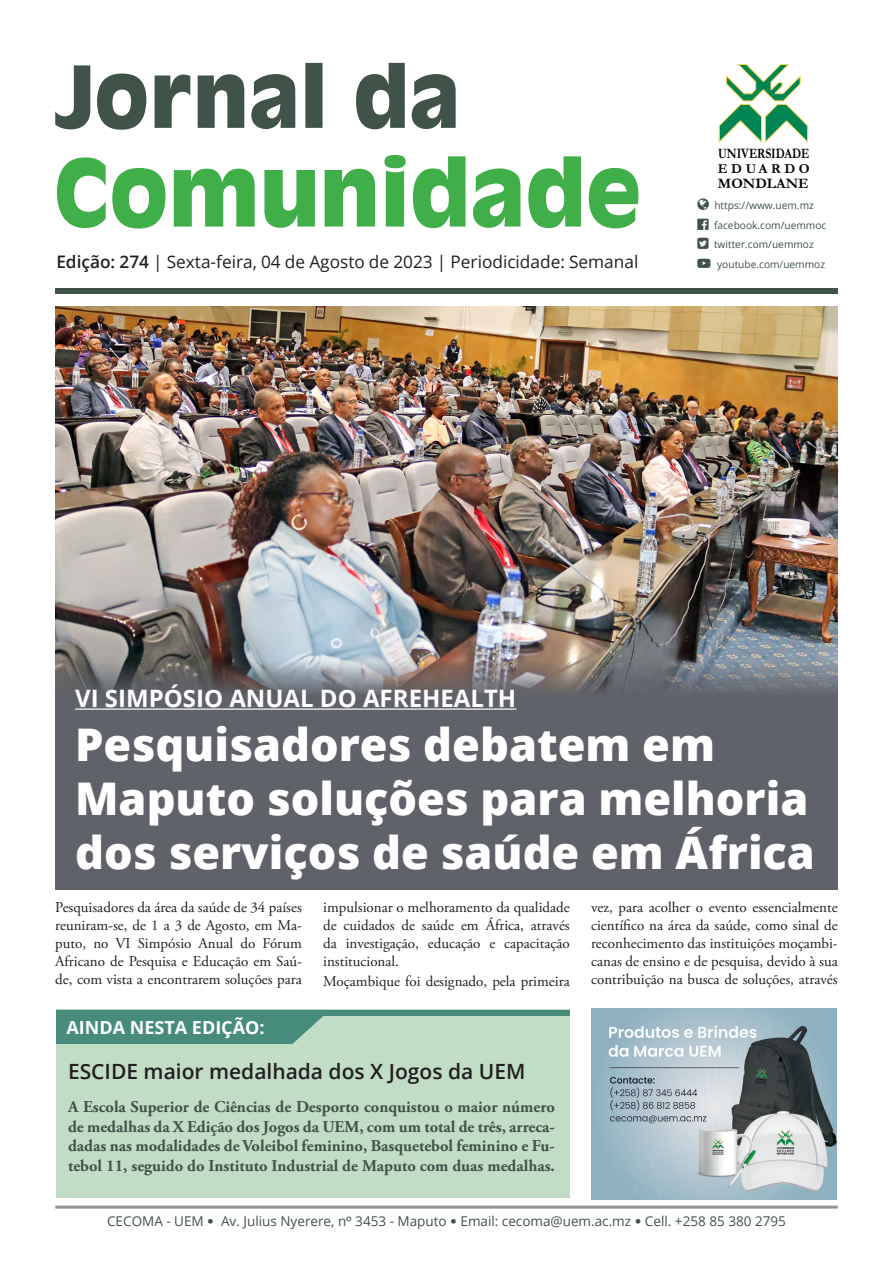
<style>
.page{position:relative;width:893px;height:1263px;background:#fff}
.page>*{position:absolute;margin:0;border:0;box-sizing:border-box;transform-origin:0 0}
.t1{font:800 45px/54px "Open Sans";color:#fff}
.Antititulo{font:700 24px "Open Sans";color:#fff}
.t2{font:600 21px "Open Sans";color:#231f20}
.t3{font:700 18px "Open Sans";color:#fff}
.t4{font:17.25px "Open Sans";color:#231f20}
.t5{font:700 16.5px/19.8px "Adobe Garamond Pro";color:#405349;text-align:justify}
.t6{font:15px/18px "Adobe Garamond Pro";color:#231f20;text-align:justify}
.t7{font:700 14.7px "Garamond";color:#000}
.t8{font:700 14.55px "Garamond";color:#000;scale:.8 1}
.t9{font:700 13.8px "Garamond";letter-spacing:.255em;color:#000}
.t10{font:13.5px "Open Sans";color:#405349}
.t11{font:10.2px/19.5px "Open Sans";color:#405349}
.s1{font-weight:600}
.s2{font-family:"Museo Sans 300"}
.s3{font-family:"Poppins"}
</style>
<div class="page">
<img style="left:55px;top:306px;width:783px;height:340px">
<hr style="left:55px;top:1205px;width:783px;height:3px;background:#939598">
<svg style="left:57px;top:155px;width:581px;height:74px"></svg>
<svg style="left:356px;top:63px;width:100px;height:66px"></svg>
<svg style="left:198px;top:63px;width:125px;height:66px"></svg>
<svg style="left:55px;top:65px;width:135px;height:65px"></svg>
<svg style="left:718px;top:64px;width:91px;height:79px"></svg>
<div style="left:56px;top:1010px;width:514px;height:188px;background:#c2ddc6"></div>
<svg style="left:56px;top:1010px;width:274px;height:34px;background:#509280"></svg>
<div style="left:123px;top:1010px;width:447px;height:5px;background:#478c7b"></div>
<div style="left:55px;top:288px;width:783px;height:6px;background:#405349"></div>
<img style="left:591px;top:1008px;width:246px;height:192px">
<svg style="left:55px;top:646px;width:783px;height:244px;background:#66676d"></svg>
<hr style="left:75px;top:708px;width:441px;height:2px;background:#fff">
<p class="t8" style="left:718px;top:144px;width:116px">UNIVERSIDADE</p>
<p class="t9" style="left:718px;top:159px;width:93px">EDUARDO</p>
<p class="t7" style="left:718px;top:173px;width:92px">MONDLANE</p>
<p class="t11" style="left:714px;top:196px;width:114px">https://www.uem.mz facebook.com/uemmoc twitter.com/uemmoz</p>
<p class="t4" style="left:56px;top:250px;width:584px"><span class="s1">Edição: 274</span> | Sexta-feira, 04 de Agosto de 2023 | Periodicidade: Semanal</p>
<p class="t11" style="left:717px;top:254px;width:110px">youtube.com/uemmoz</p>
<p class="Antititulo" style="left:75px;top:682px;width:443px">VI SIMPÓSIO ANUAL DO AFREHEALTH</p>
<h1 class="t1" style="left:75px;top:715px;width:741px">Pesquisadores debatem em<br>Maputo soluções para melhoria dos serviços de saúde em África</h1>
<p class="t6" style="left:55px;top:899px;width:248px">Pesquisadores da área da saúde de 34 países reuniram-se, de 1 a 3 de Agosto, em Ma&shy;puto, no VI Simpósio Anual do Fórum Africano de Pesquisa e Educação em Saú&shy;de, com vista a encontrarem soluções para</p>
<p class="t6" style="left:323px;top:899px;width:248px">impulsionar o melhoramento da qualidade de cuidados de saúde em África, através da investigação, educação e capacitação institucional.</p>
<p class="t6" style="left:323px;top:973px;width:248px">Moçambique foi designado, pela primeira</p>
<p class="t3" style="left:66px;top:1014px;width:200px">AINDA NESTA EDIÇÃO:</p>
<h2 class="t2" style="left:68px;top:1057px;width:459px">ESCIDE maior medalhada dos X Jogos da UEM</h2>
<h2 class="t5" style="left:68px;top:1097px;width:488px">A Escola Superior de Ciências de Desporto conquistou o maior número de medalhas da X Edição dos Jogos da UEM, com um total de três, arreca&shy;dadas nas modalidades de Voleibol feminino, Basquetebol feminino e Fu&shy;tebol 11, seguido do Instituto Industrial de Maputo com duas medalhas.</h2>
<p class="t6" style="left:591px;top:899px;width:248px">vez, para acolher o evento essencialmente científico na área da saúde, como sinal de reconhecimento das instituições moçambi&shy;canas de ensino e de pesquisa, devido à sua contribuição na busca de soluções, através</p>
<p class="t10" style="left:107px;top:1212px;width:680px">CECOMA - UEM <span class="s2">∞</span> Av. Julius Nyerere, n<span class="s3">°</span> 3453 - Maputo <span class="s2">∞</span> Email: cecoma@uem.ac.mz <span class="s2">∞</span> Cell. +258 85 380 2795</p>
</div>
